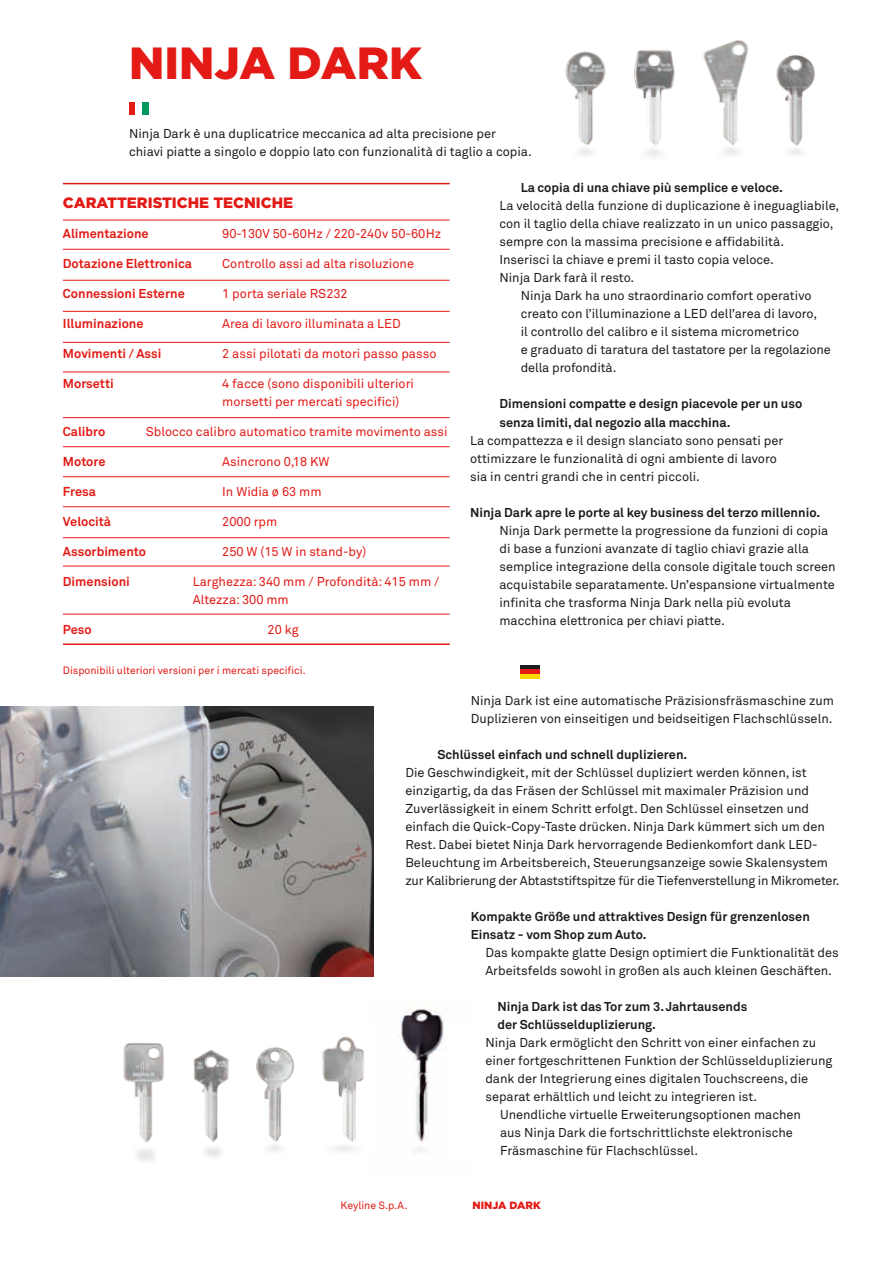
<style>
.page{position:relative;width:893px;height:1263px;background:#fff}
.page>*{position:absolute;margin:0;border:0;box-sizing:border-box;transform-origin:0 0}
.t1{font:900 45px "Gotham HTF";color:#e31a15}
.t2{font:900 15px "Gotham HTF";color:#e31a15}
.t3{font:12.75px/18px "Akkurat Pro";color:#1b1c20}
.t4{font:12.75px/18px "Akkurat Pro";color:#e31a15}
.t5{font:700 12.75px/18px "Akkurat Pro";color:#1b1c20}
.t6{font:700 12.75px "Akkurat Pro";color:#e31a15}
.t7{font:10.5px "Akkurat Pro";color:#e31a15}
.t8{font:900 10.5px "Gotham HTF";color:#e31a15}
</style>
<div class="page">
<hr style="left:892px;top:0;width:1px;height:1263px;background:#e31a15">
<div style="left:129px;top:102px;width:6px;height:13px;background:#e31a15"></div>
<div style="left:142px;top:102px;width:6px;height:13px;background:#00985e"></div>
<hr style="left:63px;top:643px;width:387px;height:2px;background:#e31a15">
<hr style="left:63px;top:372px;width:387px;height:1px;background:#e31a15">
<hr style="left:63px;top:342px;width:387px;height:1px;background:#e31a15">
<hr style="left:63px;top:311px;width:387px;height:1px;background:#e31a15">
<hr style="left:63px;top:280px;width:387px;height:1px;background:#e31a15">
<hr style="left:63px;top:614px;width:387px;height:1px;background:#e31a15">
<hr style="left:63px;top:566px;width:387px;height:1px;background:#e31a15">
<hr style="left:63px;top:249px;width:387px;height:1px;background:#e31a15">
<hr style="left:63px;top:220px;width:387px;height:1px;background:#e31a15">
<hr style="left:63px;top:537px;width:387px;height:1px;background:#e31a15">
<hr style="left:63px;top:506px;width:387px;height:1px;background:#e31a15">
<hr style="left:63px;top:476px;width:387px;height:1px;background:#e31a15">
<hr style="left:63px;top:446px;width:387px;height:1px;background:#e31a15">
<hr style="left:63px;top:417px;width:387px;height:1px;background:#e31a15">
<hr style="left:63px;top:183px;width:387px;height:1px;background:#e31a15">
<div style="left:520px;top:665px;width:19px;height:5px;background:#1b1c20"></div>
<hr style="left:520px;top:670px;width:19px;height:4px;background:#e31a15">
<hr style="left:520px;top:674px;width:19px;height:4px;background:#fed900">
<img style="left:0;top:706px;width:374px;height:270px">
<img style="left:397px;top:1008px;width:50px;height:144px">
<img style="left:256px;top:1047px;width:38px;height:105px">
<img style="left:634px;top:50px;width:41px;height:107px">
<img style="left:322px;top:1036px;width:42px;height:116px">
<img style="left:123px;top:1043px;width:41px;height:118px">
<img style="left:776px;top:55px;width:39px;height:100px">
<img style="left:565px;top:51px;width:41px;height:104px">
<img style="left:703px;top:40px;width:46px;height:115px">
<img style="left:193px;top:1049px;width:36px;height:108px">
<h1 class="t1" style="left:129px;top:37px;width:294px">NINJA DARK</h1>
<p class="t3" style="left:129px;top:125px;width:404px">Ninja Dark è una duplicatrice meccanica ad alta precisione per chiavi piatte a singolo e doppio lato con funzionalità di taglio a copia.</p>
<p class="t5" style="left:521px;top:179px;width:264px">La copia di una chiave più semplice e veloce.</p>
<p class="t3" style="left:499px;top:197px;width:341px">La velocità della funzione di duplicazione è ineguagliabile,</p>
<p class="t3" style="left:499px;top:215px;width:336px">con il taglio della chiave realizzato in un unico passaggio,</p>
<p class="t3" style="left:499px;top:233px;width:286px">sempre con la massima precisione e affidabilità.</p>
<p class="t3" style="left:499px;top:251px;width:276px">Inserisci la chiave e premi il tasto copia veloce.</p>
<p class="t3" style="left:499px;top:269px;width:136px">Ninja Dark farà il resto.</p>
<p class="t3" style="left:521px;top:287px;width:292px">Ninja Dark ha uno straordinario comfort operativo</p>
<p class="t3" style="left:521px;top:305px;width:298px">creato con l’illuminazione a LED dell’area di lavoro,</p>
<p class="t3" style="left:521px;top:323px;width:280px">il controllo del calibro e il sistema micrometrico</p>
<p class="t3" style="left:521px;top:341px;width:312px">e graduato di taratura del tastatore per la regolazione</p>
<p class="t3" style="left:521px;top:359px;width:97px">della profondità.</p>
<p class="t5" style="left:499px;top:395px;width:304px">Dimensioni compatte e design piacevole per un uso senza limiti, dal negozio alla macchina.</p>
<p class="t3" style="left:470px;top:431px;width:315px">La compattezza e il design slanciato sono pensati per ottimizzare le funzionalità di ogni ambiente di lavoro sia in centri grandi che in centri piccoli.</p>
<p class="t5" style="left:470px;top:503px;width:351px">Ninja Dark apre le porte al key business del terzo millennio.</p>
<p class="t3" style="left:499px;top:521px;width:338px">Ninja Dark permette la progressione da funzioni di copia di base a funzioni avanzate di taglio chiavi grazie alla semplice integrazione della console digitale touch screen acquistabile separatamente. Un’espansione virtualmente infinita che trasforma Ninja Dark nella più evoluta macchina elettronica per chiavi piatte.</p>
<p class="t2" style="left:63px;top:194px;width:232px">CARATTERISTICHE TECNICHE</p>
<p class="t6" style="left:63px;top:225px;width:87px">Alimentazione</p>
<p class="t6" style="left:63px;top:255px;width:131px">Dotazione Elettronica</p>
<p class="t6" style="left:63px;top:285px;width:123px">Connessioni Esterne</p>
<p class="t6" style="left:63px;top:315px;width:82px">Illuminazione</p>
<p class="t6" style="left:63px;top:345px;width:100px">Movimenti / Assi</p>
<p class="t6" style="left:63px;top:375px;width:52px">Morsetti</p>
<p class="t6" style="left:63px;top:423px;width:44px">Calibro</p>
<p class="t6" style="left:63px;top:453px;width:44px">Motore</p>
<p class="t6" style="left:63px;top:483px;width:35px">Fresa</p>
<p class="t6" style="left:63px;top:513px;width:50px">Velocità</p>
<p class="t6" style="left:63px;top:543px;width:85px">Assorbimento</p>
<p class="t6" style="left:63px;top:573px;width:69px">Dimensioni</p>
<p class="t6" style="left:63px;top:621px;width:30px">Peso</p>
<p class="t4" style="left:222px;top:225px;width:220px">90-130V 50-60Hz / 220-240v 50-60Hz</p>
<p class="t4" style="left:222px;top:255px;width:193px">Controllo assi ad alta risoluzione</p>
<p class="t4" style="left:222px;top:285px;width:127px">1 porta seriale RS232</p>
<p class="t4" style="left:222px;top:315px;width:180px">Area di lavoro illuminata a LED</p>
<p class="t4" style="left:222px;top:345px;width:216px">2 assi pilotati da motori passo passo</p>
<p class="t4" style="left:222px;top:375px;width:193px">4 facce (sono disponibili ulteriori morsetti per mercati specifici)</p>
<p class="t4" style="left:146px;top:423px;width:303px">Sblocco calibro automatico tramite movimento assi</p>
<p class="t4" style="left:222px;top:453px;width:109px">Asincrono 0,18 KW</p>
<p class="t4" style="left:222px;top:483px;width:101px">In Widia ø 63 mm</p>
<p class="t4" style="left:222px;top:513px;width:57px">2000 rpm</p>
<p class="t4" style="left:222px;top:543px;width:145px">250 W (15 W in stand-by)</p>
<p class="t4" style="left:193px;top:573px;width:248px">Larghezza: 340 mm / Profondità: 415 mm /<br>Altezza: 300 mm</p>
<p class="t4" style="left:268px;top:621px;width:33px">20 kg</p>
<p class="t7" style="left:63px;top:664px;width:244px">Disponibili ulteriori versioni per i mercati specifici.</p>
<p class="t3" style="left:471px;top:692px;width:365px">Ninja Dark ist eine automatische Präzisionsfräsmaschine zum<br>Duplizieren von einseitigen und beidseitigen Flachschlüsseln.</p>
<p class="t5" style="left:437px;top:745px;width:251px">Schlüssel einfach und schnell duplizieren.</p>
<p class="t3" style="left:405px;top:764px;width:436px">Die Geschwindigkeit, mit der Schlüssel dupliziert werden können, ist einzigartig, da das Fräsen der Schlüssel mit maximaler Präzision und Zuverlässigkeit in einem Schritt erfolgt. Den Schlüssel einsetzen und einfach die Quick-Copy-Taste drücken. Ninja Dark kümmert sich um den Rest. Dabei bietet Ninja Dark hervorragende Bedienkomfort dank LED-Beleuchtung im Arbeitsbereich, Steuerungsanzeige sowie Skalensystem zur Kalibrierung der Abtaststiftspitze für die Tiefenverstellung in Mikrometer.</p>
<p class="t5" style="left:471px;top:907px;width:341px">Kompakte Größe und attraktives Design für grenzenlosen<br>Einsatz - vom Shop zum Auto.</p>
<p class="t3" style="left:485px;top:944px;width:355px">Das kompakte glatte Design optimiert die Funktionalität des<br>Arbeitsfelds sowohl in großen als auch kleinen Geschäften.</p>
<p class="t5" style="left:497px;top:997px;width:251px">Ninja Dark ist das Tor zum 3. Jahrtausends der Schlüsselduplizierung.</p>
<p class="t3" style="left:485px;top:1034px;width:332px">Ninja Dark ermöglicht den Schritt von einer einfachen zu</p>
<p class="t3" style="left:485px;top:1052px;width:349px">einer fortgeschrittenen Funktion der Schlüsselduplizierung</p>
<p class="t3" style="left:485px;top:1070px;width:324px">dank der Integrierung eines digitalen Touchscreens, die</p>
<p class="t3" style="left:485px;top:1088px;width:273px">separat erhältlich und leicht zu integrieren ist.</p>
<p class="t3" style="left:500px;top:1106px;width:302px">Unendliche virtuelle Erweiterungsoptionen machen</p>
<p class="t3" style="left:500px;top:1124px;width:294px">aus Ninja Dark die fortschrittlichste elektronische</p>
<p class="t3" style="left:500px;top:1142px;width:200px">Fräsmaschine für Flachschlüssel.</p>
<p class="t7" style="left:341px;top:1199px;width:68px">Keyline S.p.A.</p>
<p class="t8" style="left:472px;top:1199px;width:70px">NINJA DARK</p>
</div>
